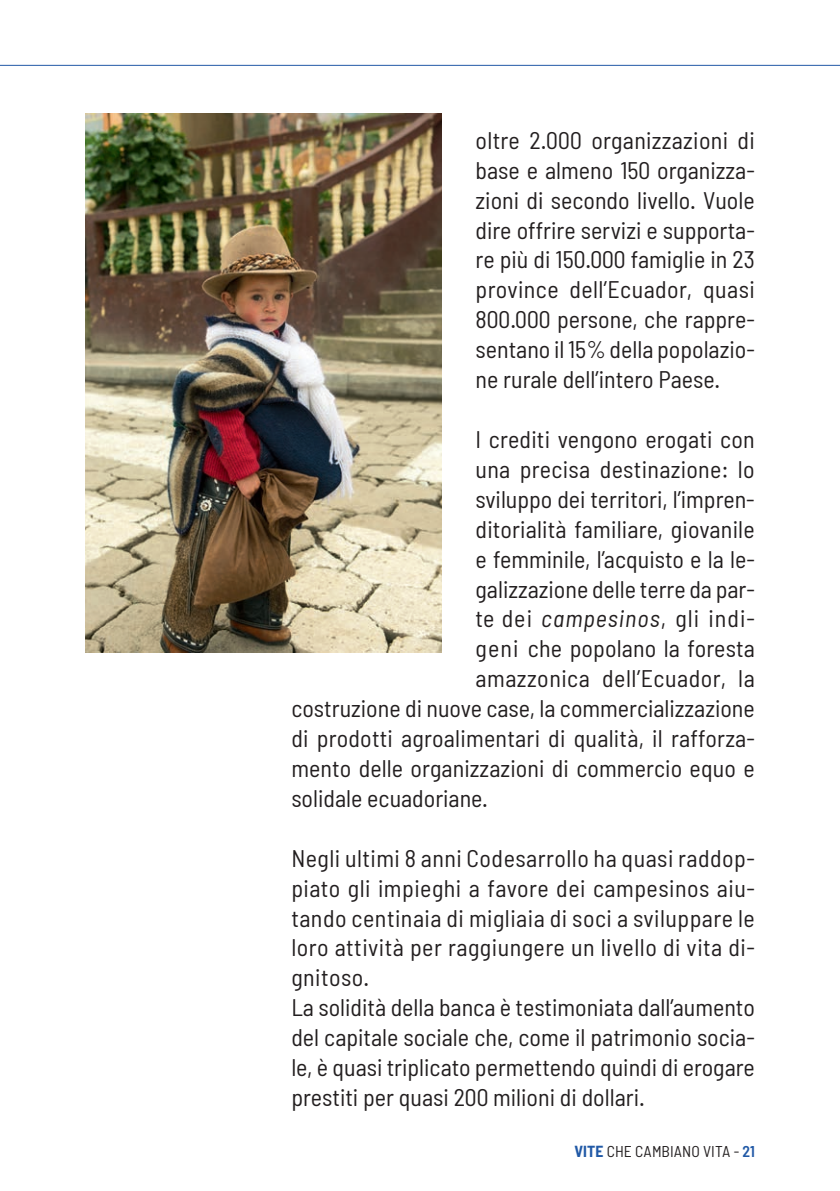
<style>
.page{position:relative;width:840px;height:1191px;background:#fff}
.page>*{position:absolute;margin:0;border:0;box-sizing:border-box;transform-origin:0 0}
.t1{font:semi-condensed 24px/30px "Barlow";letter-spacing:.005em;color:#231f20;text-align:justify}
.t2{font:semi-condensed 24px "Barlow";letter-spacing:.045em;color:#231f20}
.t3{font:semi-condensed 15.6px "Barlow";letter-spacing:.005em;color:#231f20}
.s1{font-style:italic}
.s2{font-weight:700;color:#2159a6}
.s3{font-weight:600;color:#2159a6}
</style>
<div class="page">
<hr style="left:0;top:65px;width:839px;height:1px;background:#2159a6">
<img style="left:85px;top:113px;width:356px;height:539px">
<p class="t1" style="left:475px;top:124px;width:280px">oltre 2.000 organizzazioni di base e almeno 150 organizza&shy;zioni di secondo livello. Vuole dire offrire servizi e supporta&shy;re più di 150.000 famiglie in 23 province dell’Ecuador, quasi 800.000 persone, che rappre&shy;sentano il 15% della popolazio&shy;ne rurale dell’intero Paese.</p>
<p class="t1" style="left:475px;top:424px;width:280px">I crediti vengono erogati con</p>
<p class="t1" style="left:475px;top:453px;width:280px">una precisa destinazione: lo</p>
<p class="t1" style="left:475px;top:483px;width:280px">sviluppo dei territori, l’impren-</p>
<p class="t1" style="left:475px;top:513px;width:280px">ditorialità familiare, giovanile</p>
<p class="t1" style="left:475px;top:543px;width:280px">e femminile, l’acquisto e la le-</p>
<p class="t1" style="left:475px;top:573px;width:280px">galizzazione delle terre da par-</p>
<p class="t2" style="left:475px;top:604px;width:281px">te dei <span class="s1">campesinos</span>, gli indi-</p>
<p class="t1" style="left:475px;top:633px;width:281px">geni che popolano la foresta</p>
<p class="t1" style="left:475px;top:663px;width:280px">amazzonica dell’Ecuador, la</p>
<p class="t1" style="left:291px;top:693px;width:464px">costruzione di nuove case, la commercializzazione</p>
<p class="t1" style="left:291px;top:723px;width:465px">di prodotti agroalimentari di qualità, il rafforza-</p>
<p class="t1" style="left:291px;top:752px;width:464px">mento delle organizzazioni di commercio equo e</p>
<p class="t1" style="left:291px;top:782px;width:198px">solidale ecuadoriane.</p>
<p class="t1" style="left:291px;top:842px;width:465px;text-align:left">Negli ultimi 8 anni Codesarrollo ha quasi raddop&shy;piato gli impieghi a favore dei campesinos aiu&shy;tando centinaia di migliaia di soci a sviluppare le loro attività per raggiungere un livello di vita di&shy;gnitoso.<br>La solidità della banca è testimoniata dall’aumento del capitale sociale che, come il patrimonio socia&shy;le, è quasi triplicato permettendo quindi di erogare prestiti per quasi 200 milioni di dollari.</p>
<p class="t3" style="left:574px;top:1141px;width:182px"><span class="s2">VITE</span> CHE CAMBIANO VITA - <span class="s3">21</span></p>
</div>
